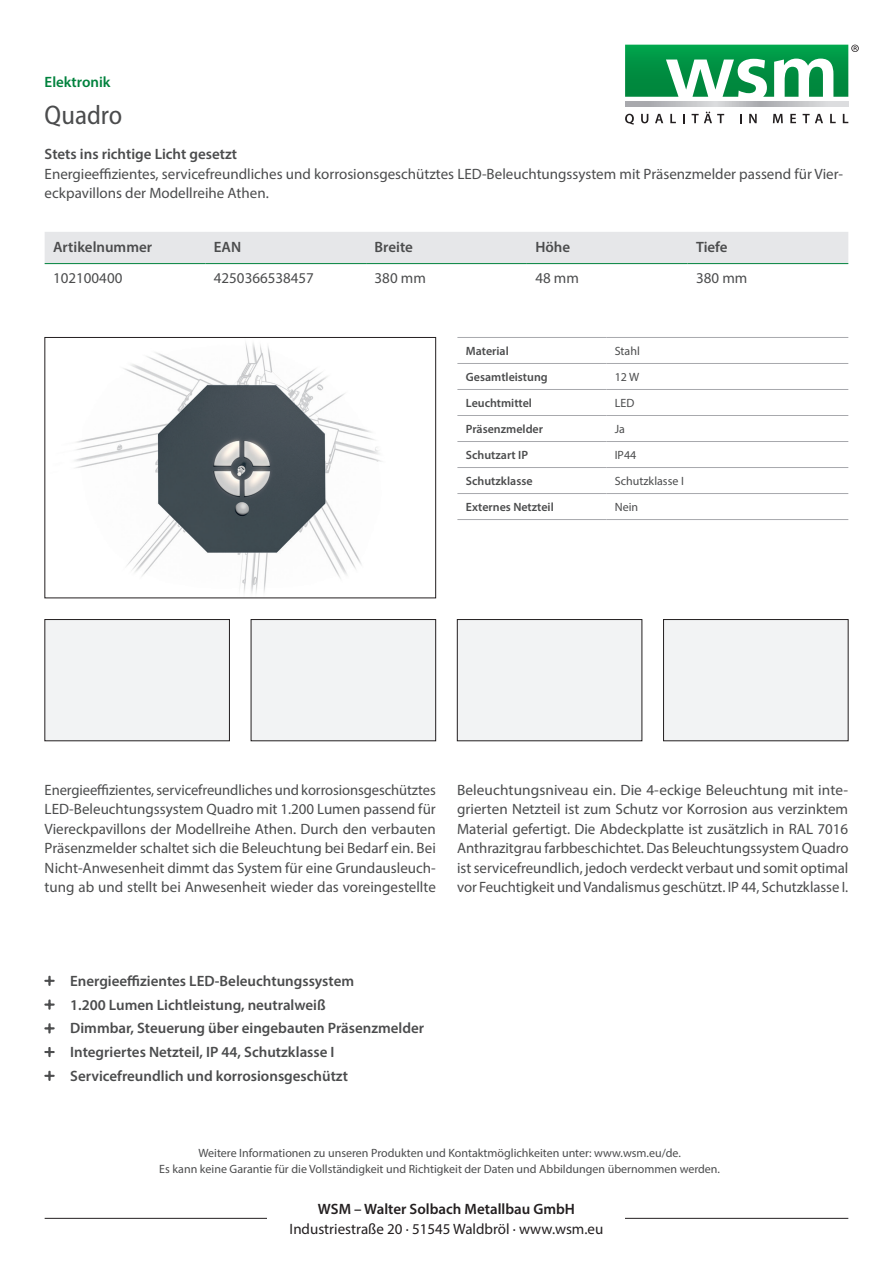
<style>
.page{position:relative;width:893px;height:1263px;background:#fff}
.page>*{position:absolute;margin:0;border:0;box-sizing:border-box;transform-origin:0 0}
.t1{font:semi-condensed 27px "Myriad Pro";color:#4b4c4d}
.t2{font:15px/19.5px "Myriad Pro";color:#4b4c4d;text-align:justify}
.t3{font:600 15px/23.7px "Myriad Pro";color:#4b4c4d}
.t4{font:15px "Myriad Pro";color:#231f20}
.t5{font:600 15px "Myriad Pro";color:#231f20}
.t6{font:600 15px "Myriad Pro";color:#00823d}
.t7{font:12px/16.5px "Myriad Pro";color:#4b4c4d;text-align:center}
.t8{font:600 12px "Myriad Pro";color:#4b4c4d}
</style>
<div class="page">
<img style="left:74px;top:343px;width:308px;height:250px">
<div style="left:45px;top:337px;width:391px;height:261px;border:1px solid #231f20"></div>
<div style="left:45px;top:619px;width:184px;height:122px;background:#f2f3f4"></div>
<div style="left:45px;top:619px;width:185px;height:122px;border:1px solid #231f20"></div>
<div style="left:251px;top:619px;width:185px;height:122px;background:#f2f3f4"></div>
<div style="left:251px;top:619px;width:185px;height:122px;border:1px solid #231f20"></div>
<div style="left:663px;top:619px;width:185px;height:122px;background:#f2f3f4"></div>
<div style="left:663px;top:619px;width:185px;height:122px;border:1px solid #231f20"></div>
<div style="left:457px;top:619px;width:185px;height:122px;background:#f2f3f4"></div>
<div style="left:457px;top:619px;width:185px;height:122px;border:1px solid #231f20"></div>
<div style="left:45px;top:232px;width:803px;height:31px;background:#e6e7e9"></div>
<hr style="left:45px;top:263px;width:160px;height:1px;background:#00823d">
<hr style="left:205px;top:263px;width:161px;height:1px;background:#00823d">
<hr style="left:366px;top:263px;width:161px;height:1px;background:#00823d">
<hr style="left:527px;top:263px;width:161px;height:1px;background:#00823d">
<hr style="left:688px;top:263px;width:160px;height:1px;background:#00823d">
<hr style="left:457px;top:337px;width:149px;height:1px;background:#a8a9ad">
<hr style="left:606px;top:337px;width:242px;height:1px;background:#a8a9ad">
<hr style="left:457px;top:363px;width:149px;height:1px;background:#a8a9ad">
<hr style="left:606px;top:363px;width:242px;height:1px;background:#a8a9ad">
<hr style="left:457px;top:389px;width:149px;height:1px;background:#a8a9ad">
<hr style="left:606px;top:389px;width:242px;height:1px;background:#a8a9ad">
<hr style="left:457px;top:415px;width:149px;height:1px;background:#a8a9ad">
<hr style="left:606px;top:415px;width:242px;height:1px;background:#a8a9ad">
<hr style="left:457px;top:441px;width:149px;height:1px;background:#a8a9ad">
<hr style="left:606px;top:441px;width:242px;height:1px;background:#a8a9ad">
<hr style="left:457px;top:467px;width:149px;height:1px;background:#a8a9ad">
<hr style="left:606px;top:467px;width:242px;height:1px;background:#a8a9ad">
<hr style="left:457px;top:493px;width:149px;height:1px;background:#a8a9ad">
<hr style="left:606px;top:493px;width:242px;height:1px;background:#a8a9ad">
<hr style="left:457px;top:519px;width:149px;height:1px;background:#a8a9ad">
<hr style="left:606px;top:519px;width:242px;height:1px;background:#a8a9ad">
<hr style="left:45px;top:1218px;width:803px;height:1px;background:#231f20">
<svg style="left:625px;top:114px;width:9px;height:11px"></svg>
<svg style="left:641px;top:114px;width:7px;height:9px"></svg>
<svg style="left:655px;top:114px;width:8px;height:9px"></svg>
<svg style="left:670px;top:114px;width:6px;height:9px"></svg>
<svg style="left:683px;top:114px;width:2px;height:9px"></svg>
<svg style="left:692px;top:112px;width:32px;height:11px"></svg>
<svg style="left:749px;top:114px;width:8px;height:9px"></svg>
<svg style="left:773px;top:114px;width:10px;height:9px"></svg>
<svg style="left:790px;top:114px;width:6px;height:9px"></svg>
<svg style="left:803px;top:114px;width:20px;height:9px"></svg>
<svg style="left:830px;top:114px;width:6px;height:9px"></svg>
<svg style="left:843px;top:114px;width:5px;height:9px"></svg>
<hr style="left:625px;top:106px;width:223px;height:1px;background:#636366">
<svg style="left:625px;top:102px;width:223px;height:4px"></svg>
<svg style="left:625px;top:45px;width:234px;height:52px"></svg>
<div style="left:268px;top:1203px;width:357px;height:30px;background:#fff"></div>
<p class="t6" style="left:45px;top:72px;width:67px">Elektronik</p>
<h1 class="t1" style="left:45px;top:99px;width:79px">Quadro</h1>
<p class="t3" style="left:45px;top:142px;width:194px">Stets ins richtige Licht gesetzt</p>
<p class="t2" style="left:45px;top:164px;width:800px">Energieeffizientes, servicefreundliches und korrosionsgeschütztes LED-Beleuchtungssystem mit Präsenzmelder passend für Vier&shy;eckpavillons der Modellreihe Athen.</p>
<p class="t3" style="left:53px;top:234px;width:101px">Artikelnummer</p>
<p class="t3" style="left:214px;top:234px;width:29px">EAN</p>
<p class="t3" style="left:375px;top:234px;width:40px">Breite</p>
<p class="t3" style="left:535px;top:234px;width:36px">Höhe</p>
<p class="t3" style="left:696px;top:234px;width:33px">Tiefe</p>
<p class="t2" style="left:53px;top:268px;width:71px">102100400</p>
<p class="t2" style="left:214px;top:268px;width:102px">4250366538457</p>
<p class="t2" style="left:375px;top:268px;width:53px">380 mm</p>
<p class="t2" style="left:535px;top:268px;width:45px">48 mm</p>
<p class="t2" style="left:696px;top:268px;width:53px">380 mm</p>
<p class="t8" style="left:466px;top:343px;width:44px">Material</p>
<p class="t7" style="left:615px;top:342px;width:27px">Stahl</p>
<p class="t8" style="left:466px;top:369px;width:83px">Gesamtleistung</p>
<p class="t7" style="left:615px;top:368px;width:26px">12 W</p>
<p class="t8" style="left:466px;top:395px;width:68px">Leuchtmittel</p>
<p class="t7" style="left:615px;top:394px;width:21px">LED</p>
<p class="t8" style="left:466px;top:421px;width:79px">Präsenzmelder</p>
<p class="t7" style="left:615px;top:420px;width:12px">Ja</p>
<p class="t8" style="left:466px;top:447px;width:64px">Schutzart IP</p>
<p class="t7" style="left:615px;top:446px;width:23px">IP44</p>
<p class="t8" style="left:466px;top:473px;width:68px">Schutzklasse</p>
<p class="t7" style="left:615px;top:472px;width:71px">Schutzklasse I</p>
<p class="t8" style="left:466px;top:499px;width:89px">Externes Netzteil</p>
<p class="t7" style="left:615px;top:498px;width:25px">Nein</p>
<p class="t2" style="left:45px;top:780px;width:393px">Energieeffizientes, servicefreundliches und korrosionsgeschütztes LED-Beleuchtungssystem Quadro mit 1.200 Lumen passend für Viereckpavillons der Modellreihe Athen. Durch den verbauten Präsenzmelder schaltet sich die Beleuchtung bei Bedarf ein. Bei Nicht-Anwesenheit dimmt das System für eine Grundausleuch&shy;tung ab und stellt bei Anwesenheit wieder das voreingestellte</p>
<p class="t2" style="left:457px;top:780px;width:393px">Beleuchtungsniveau ein. Die 4-eckige Beleuchtung mit inte&shy;grierten Netzteil ist zum Schutz vor Korrosion aus verzinktem Material gefertigt. Die Abdeckplatte ist zusätzlich in RAL 7016<br>Anthrazitgrau farbbeschichtet. Das Beleuchtungssystem Quadro ist servicefreundlich, jedoch verdeckt verbaut und somit optimal vor Feuchtigkeit und Vandalismus geschützt. IP 44, Schutzklasse I.</p>
<p class="t3" style="left:70px;top:968px;width:356px">Energieeffizientes LED-Beleuchtungssystem<br>1.200 Lumen Lichtleistung, neutralweiß<br>Dimmbar, Steuerung über eingebauten Präsenzmelder Integriertes Netzteil, IP 44, Schutzklasse I Servicefreundlich und korrosionsgeschützt</p>
<p class="t7" style="left:159px;top:1144px;width:562px">Weitere Informationen zu unseren Produkten und Kontaktmöglichkeiten unter: www.wsm.eu/de.<br>Es kann keine Garantie für die Vollständigkeit und Richtigkeit der Daten und Abbildungen übernommen werden.</p>
<p class="t5" style="left:318px;top:1199px;width:259px">WSM – Walter Solbach Metallbau GmbH</p>
<p class="t4" style="left:290px;top:1219px;width:315px">Industriestraße 20 · 51545 Waldbröl · www.wsm.eu</p>
</div>
